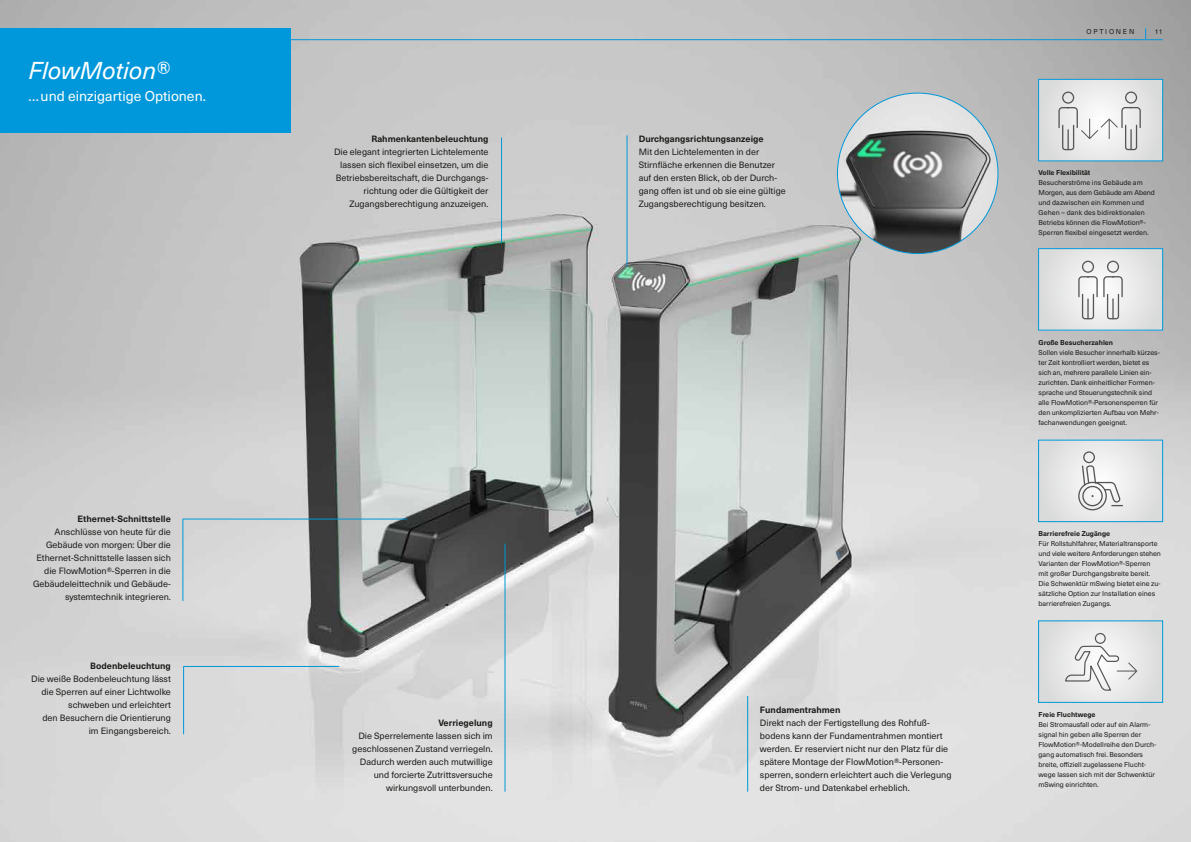
<style>
.page{position:relative;width:1191px;height:842px;background:#fff}
.page>*{position:absolute;margin:0;border:0;box-sizing:border-box;transform-origin:0 0}
.t1{font:italic 24px "Neue Haas Unica Pro";color:#fff}
.t2{font:14px "Neue Haas Unica Pro";color:#fff}
.t3{font:9px/13px "Neue Haas Unica Pro";color:#1a1a18;text-align:right}
.t4{font:700 9px "Neue Haas Unica Pro";color:#1a1a18}
.t5{font:7px/10px "Neue Haas Unica Pro";color:#1a1a18}
.t6{font:700 7px "Neue Haas Unica Pro";color:#1a1a18}
.t7{font:7px "Neue Haas Unica Pro";letter-spacing:.25em;color:#1a1a18}
</style>
<div class="page">
<img style="left:0;top:0;width:1191px;height:842px">
<hr style="left:595px;top:40px;width:567px;height:1px;background:#0098da">
<svg style="left:1145px;top:28px;width:1px;height:12px"></svg>
<hr style="left:0;top:40px;width:595px;height:1px;background:#0098da">
<img style="left:837px;top:93px;width:161px;height:161px;border-radius:80px">
<hr style="left:747px;top:696px;width:1px;height:96px;background:#0098da">
<hr style="left:505px;top:544px;width:1px;height:248px;background:#0098da">
<hr style="left:183px;top:519px;width:224px;height:1px;background:#0098da">
<hr style="left:183px;top:666px;width:156px;height:1px;background:#0098da">
<div style="left:0;top:28px;width:291px;height:105px;background:#0098da"></div>
<div style="left:1038px;top:79px;width:124px;height:82px;background:#e0e0e1"></div>
<svg style="left:1058px;top:91px;width:82px;height:59px"></svg>
<div style="left:1038px;top:79px;width:124px;height:82px;border:1px solid #0098da"></div>
<div style="left:1038px;top:621px;width:124px;height:81px;background:#e2e3e3"></div>
<svg style="left:1065px;top:645px;width:72px;height:47px"></svg>
<div style="left:1094px;top:633px;width:11px;height:11px;border:1px solid #565656;border-radius:50%"></div>
<div style="left:1038px;top:621px;width:124px;height:82px;border:1px solid #0098da"></div>
<div style="left:1038px;top:440px;width:124px;height:82px;background:#e4e4e4"></div>
<svg style="left:1078px;top:451px;width:45px;height:59px"></svg>
<div style="left:1038px;top:440px;width:124px;height:82px;border:1px solid #0098da"></div>
<div style="left:1038px;top:249px;width:124px;height:81px;background:#e4e5e5"></div>
<svg style="left:1078px;top:261px;width:19px;height:58px"></svg>
<svg style="left:1103px;top:261px;width:19px;height:58px"></svg>
<div style="left:1038px;top:248px;width:124px;height:82px;border:1px solid #0098da"></div>
<hr style="left:183px;top:519px;width:1px;height:82px;background:#0098da">
<hr style="left:183px;top:666px;width:1px;height:68px;background:#0098da">
<hr style="left:501px;top:137px;width:1px;height:105px;background:#0098da">
<hr style="left:627px;top:135px;width:1px;height:131px;background:#0098da">
<h1 class="t1" style="left:28px;top:56px;width:143px">FlowMotion®</h1>
<h2 class="t2" style="left:28px;top:87px;width:179px">…und einzigartige Optionen.</h2>
<p class="t4" style="left:78px;top:514px;width:95px">Ethernet-Schnittstelle</p>
<p class="t3" style="left:33px;top:526px;width:139px">Anschlüsse von heute für die<br>Gebäude von morgen: Über die<br>Ethernet-Schnittstelle lassen sich die FlowMotion®-Sperren in die<br>Gebäudeleittechnik und Gebäude&shy;systemtechnik integrieren.</p>
<p class="t4" style="left:90px;top:660px;width:82px">Bodenbeleuchtung</p>
<p class="t3" style="left:31px;top:673px;width:141px">Die weiße Bodenbeleuchtung lässt die Sperren auf einer Lichtwolke schweben und erleichtert<br>den Besuchern die Orientierung im Eingangsbereich.</p>
<p class="t4" style="left:371px;top:134px;width:119px">Rahmenkantenbeleuchtung</p>
<p class="t3" style="left:334px;top:146px;width:156px">Die elegant integrierten Lichtelemente lassen sich flexibel einsetzen, um die Betriebsbereitschaft, die Durchgangs&shy;richtung oder die Gültigkeit der Zugangsberechtigung anzuzeigen.</p>
<p class="t4" style="left:438px;top:717px;width:56px">Verriegelung</p>
<p class="t3" style="left:352px;top:729px;width:142px">Die Sperrelemente lassen sich im geschlossenen Zustand verriegeln.<br>Dadurch werden auch mutwillige und forcierte Zutrittsversuche wirkungsvoll unterbunden.</p>
<p class="t4" style="left:639px;top:133px;width:126px">Durchgangsrichtungsanzeige</p>
<p class="t3" style="left:639px;top:146px;width:148px;text-align:left">Mit den Lichtelementen in der Stirnfläche erkennen die Benutzer auf den ersten Blick, ob der Durch&shy;gang offen ist und ob sie eine gültige Zugangsberechtigung besitzen.</p>
<p class="t4" style="left:760px;top:704px;width:82px">Fundamentrahmen</p>
<p class="t3" style="left:760px;top:716px;width:193px;text-align:left">Direkt nach der Fertigstellung des Rohfuß&shy;bodens kann der Fundamentrahmen montiert werden. Er reserviert nicht nur den Platz für die spätere Montage der FlowMotion®-Personen&shy;sperren, sondern erleichtert auch die Verlegung der Strom- und Datenkabel erheblich.</p>
<p class="t7" style="left:1086px;top:27px;width:49px">OPTIONEN</p>
<p class="t5" style="left:1154px;top:26px;width:9px">11</p>
<p class="t6" style="left:1038px;top:169px;width:53px">Volle Flexibilität</p>
<p class="t5" style="left:1038px;top:178px;width:118px">Besucherströme ins Gebäude am<br>Morgen, aus dem Gebäude am Abend und dazwischen ein Kommen und<br>Gehen – dank des bidirektionalen<br>Betriebs können die FlowMotion®-<br>Sperren flexibel eingesetzt werden.</p>
<p class="t6" style="left:1038px;top:338px;width:76px">Große Besucherzahlen</p>
<p class="t5" style="left:1038px;top:347px;width:123px">Sollen viele Besucher innerhalb kürzes&shy;ter Zeit kontrolliert werden, bietet es sich an, mehrere parallele Linien ein&shy;zurichten. Dank einheitlicher Formen&shy;sprache und Steuerungstechnik sind alle FlowMotion®-Personensperren für den unkomplizierten Aufbau von Mehr&shy;fachanwendungen geeignet.</p>
<p class="t6" style="left:1038px;top:529px;width:73px">Barrierefreie Zugänge</p>
<p class="t5" style="left:1038px;top:539px;width:124px">Für Rollstuhlfahrer, Materialtransporte und viele weitere Anforderungen stehen Varianten der FlowMotion®-Sperren mit großer Durchgangsbreite bereit.<br>Die Schwenktür mSwing bietet eine zu&shy;sätzliche Option zur Installation eines barrierefreien Zugangs.</p>
<p class="t6" style="left:1038px;top:710px;width:59px">Freie Fluchtwege</p>
<p class="t5" style="left:1038px;top:719px;width:119px">Bei Stromausfall oder auf ein Alarm&shy;signal hin geben alle Sperren der FlowMotion®-Modellreihe den Durch&shy;gang automatisch frei. Besonders breite, offiziell zugelassene Flucht&shy;wege lassen sich mit der Schwenktür mSwing einrichten.</p>
</div>
